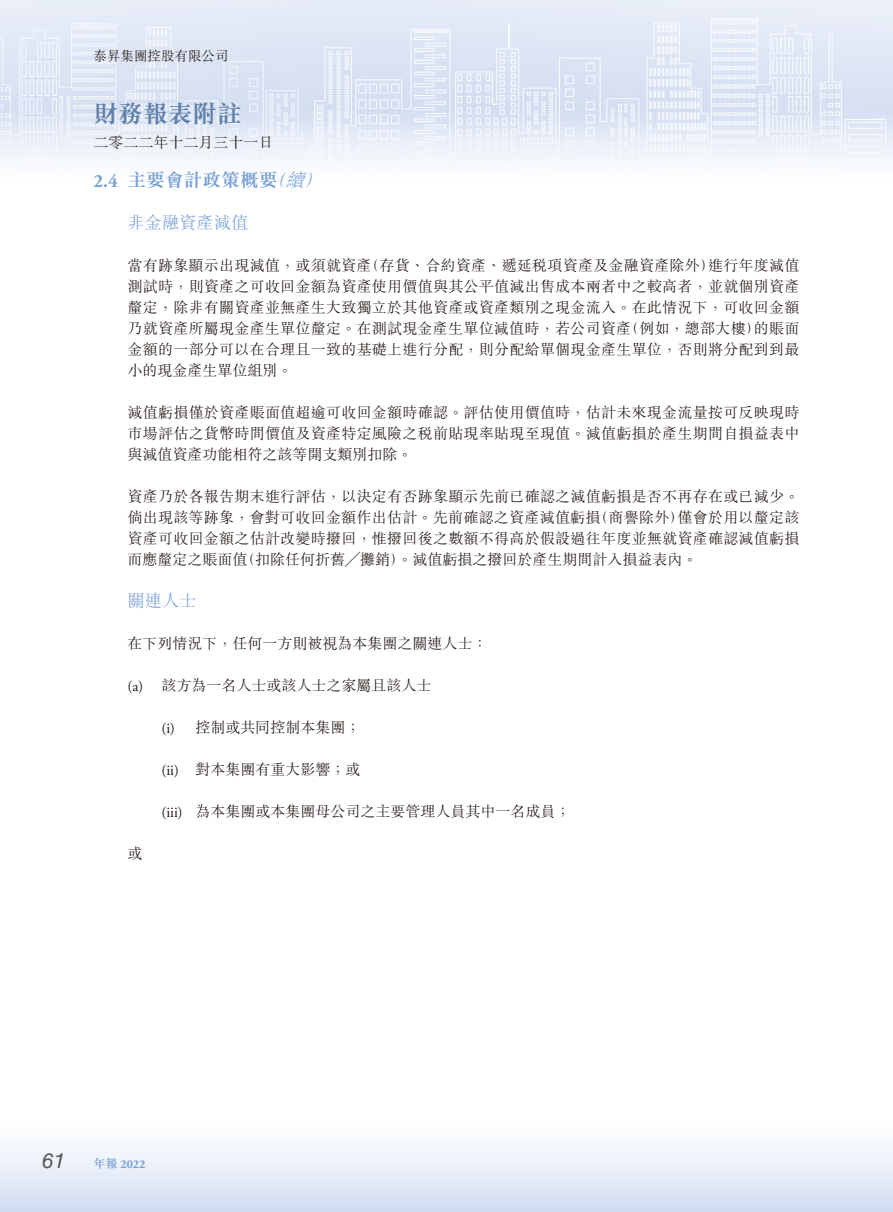
<style>
.page{position:relative;width:893px;height:1212px;background:#fff}
.page>*{position:absolute;margin:0;border:0;box-sizing:border-box;transform-origin:0 0}
.t1{font:24.75px "M Sung HK Bold E Ten B5 H";color:#6081aa}
.t2{font:italic 21px "Helvetica LT Std";color:#595857}
.t3{font:18.75px "M Sung HK Bold E Ten B5 H";color:#7aa2d6}
.t4{font:17.25px "M Sung HK Light E Ten B5 H";color:#7aa2d6}
.t5{font:15px/21px "M Sung HK Light E Ten B5 H";color:#231916;text-align:justify}
.t6{font:13.5px "M Sung HK Light E Ten B5 H";color:#231916}
.t7{font:700 12px "Adobe Garamond Pro";color:#7aa2d6}
.s1{font-family:"Adobe Garamond Pro";font-weight:700}
.s2{font-family:"M Sung HK Light E Ten B5 H";font-style:italic}
.s3{font-family:"Adobe Garamond Pro"}
.s4{font-family:"M Sung HK Bold E Ten B5 H";font-weight:400}
</style>
<div class="page">
<img style="left:0;top:0;width:893px;height:165px">
<div style="left:0;top:1115px;width:893px;height:97px;background:linear-gradient(to bottom,#fff,#d3ddf1)"></div>
<p class="t6" style="left:94px;top:51px;width:136px">泰昇集團控股有限公司</p>
<h1 class="t1" style="left:94px;top:104px;width:150px">財務報表附註</h1>
<p class="t5" style="left:94px;top:134px;width:181px">二零二二年十二月三十一日</p>
<p class="t3" style="left:94px;top:173px;width:235px"><span class="s1">2.4</span> 主要會計政策概要<span class="s2">（續）</span></p>
<p class="t4" style="left:128px;top:216px;width:122px">非金融資產減值</p>
<p class="t5" style="left:128px;top:257px;width:673px">當有跡象顯示出現減值，或須就資產（存貨、合約資產、遞延稅項資產及金融資產除外）進行年度減值測試時，則資產之可收回金額為資產使用價值與其公平值減出售成本兩者中之較高者，並就個別資產釐定，除非有關資產並無產生大致獨立於其他資產或資產類別之現金流入。在此情況下，可收回金額乃就資產所屬現金產生單位釐定。在測試現金產生單位減值時，若公司資產（例如，總部大樓）的賬面金額的一部分可以在合理且一致的基礎上進行分配，則分配給單個現金產生單位，否則將分配到到最小的現金產生單位組別。</p>
<p class="t5" style="left:128px;top:404px;width:673px">減值虧損僅於資產賬面值超逾可收回金額時確認。評估使用價值時，估計未來現金流量按可反映現時市場評估之貨幣時間價值及資產特定風險之稅前貼現率貼現至現值。減值虧損於產生期間自損益表中與減值資產功能相符之該等開支類別扣除。</p>
<p class="t5" style="left:128px;top:488px;width:673px">資產乃於各報告期末進行評估，以決定有否跡象顯示先前已確認之減值虧損是否不再存在或已減少。倘出現該等跡象，會對可收回金額作出估計。先前確認之資產減值虧損（商譽除外）僅會於用以釐定該資產可收回金額之估計改變時撥回，惟撥回後之數額不得高於假設過往年度並無就資產確認減值虧損而應釐定之賬面值（扣除任何折舊╱攤銷）。減值虧損之撥回於產生期間計入損益表內。</p>
<p class="t4" style="left:128px;top:594px;width:71px">關連人士</p>
<p class="t5" style="left:128px;top:635px;width:361px">在下列情況下，任何一方則被視為本集團之關連人士：</p>
<p class="t5" style="left:128px;top:677px;width:305px"><span class="s3">(a)</span> 該方為一名人士或該人士之家屬且該人士</p>
<p class="t5" style="left:162px;top:719px;width:201px"><span class="s3">(i)</span> 控制或共同控制本集團；</p>
<p class="t5" style="left:162px;top:761px;width:201px"><span class="s3">(ii)</span> 對本集團有重大影響；或</p>
<p class="t5" style="left:162px;top:803px;width:411px"><span class="s3">(iii)</span> 為本集團或本集團母公司之主要管理人員其中一名成員；</p>
<p class="t5" style="left:128px;top:845px;width:16px">或</p>
<h2 class="t2" style="left:42px;top:1153px;width:25px">61</h2>
<p class="t7" style="left:94px;top:1159px;width:53px"><span class="s4">年報</span> 2022</p>
</div>
